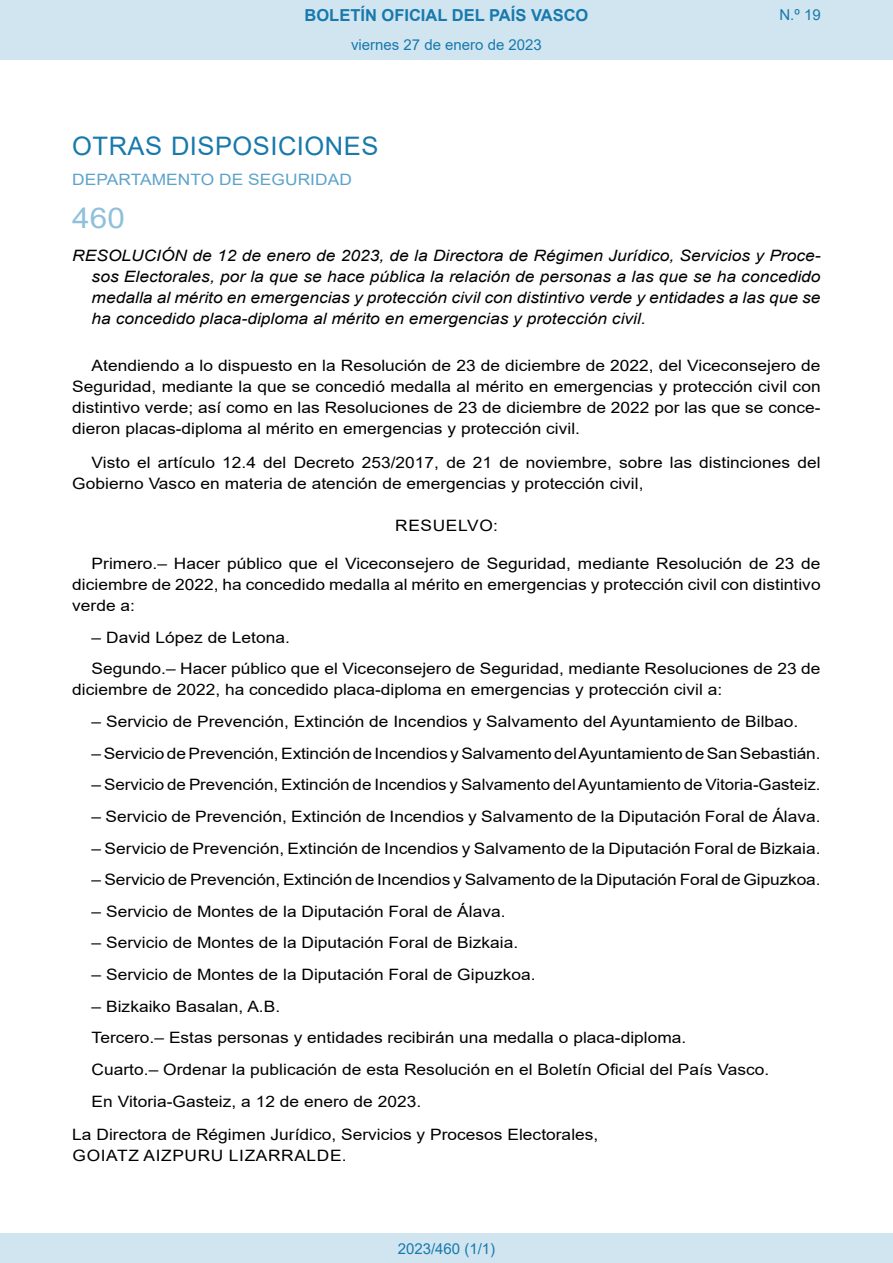
<style>
.page{position:relative;width:893px;height:1263px;background:#fff}
.page>*{position:absolute;margin:0;border:0;box-sizing:border-box;transform-origin:0 0}
.BOPVOrden{font:28.5px "Arial";color:#90c0db;scale:1.11 1}
.BOPVSeccion{font:25.5px "Arial";letter-spacing:.02em;color:#1879ad}
.t1{font:700 16.5px "Arial";color:#1879ad}
.BOPVDetalle{font:15.6px/21px "Arial";color:#000;text-align:justify;scale:1.11 1}
.BOPVTitulo{font:italic 15.6px/21px "Arial";color:#000;text-align:justify;scale:1.11 1}
.BOPVFirmaPuesto{font:15.6px "Arial";color:#000;scale:1.11 1}
.BOPVFirmaLugFec{font:15.6px "Arial";color:#000;scale:1.11 1}
.BOPVFirmaNombre{font:15.6px "Arial";letter-spacing:.035em;color:#000;scale:1.11 1}
.BOPVOrganismo{font:15.6px "Arial";letter-spacing:.005em;color:#5ea4ca;scale:1.11 1}
.BOPVClave{font:15.6px "Arial";letter-spacing:.035em;color:#000;scale:1.11 1}
.Paginacion_Centro{font:15px "Arial";color:#1879ad}
</style>
<div class="page">
<div style="left:0;top:0;width:893px;height:60px;background:#d0e5f0"></div>
<div style="left:0;top:1233px;width:893px;height:30px;background:#d0e5f0"></div>
<p class="t1" style="left:305px;top:3px;width:285px">BOLETÍN OFICIAL DEL PAÍS VASCO</p>
<p class="Paginacion_Centro" style="left:351px;top:35px;width:192px">viernes 27 de enero de 2023</p>
<p class="Paginacion_Centro" style="left:779px;top:5px;width:43px">N.º 19</p>
<p class="BOPVSeccion" style="left:72px;top:128px;width:308px">OTRAS DISPOSICIONES</p>
<p class="BOPVOrganismo" style="left:72px;top:169px;width:253px">DEPARTAMENTO DE SEGURIDAD</p>
<p class="BOPVOrden" style="left:72px;top:198px;width:49px">460</p>
<p class="BOPVTitulo" style="left:92px;top:246px;width:658px;text-indent:-19px">RESOLUCIÓN de 12 de enero de 2023, de la Directora de Régimen Jurídico, Servicios y Proce&shy;sos Electorales, por la que se hace pública la relación de personas a las que se ha concedido medalla al mérito en emergencias y protección civil con distintivo verde y entidades a las que se ha concedido placa-diploma al mérito en emergencias y protección civil.</p>
<p class="BOPVDetalle" style="left:72px;top:355px;width:676px;text-indent:19px">Atendiendo a lo dispuesto en la Resolución de 23 de diciembre de 2022, del Viceconsejero de Seguridad, mediante la que se concedió medalla al mérito en emergencias y protección civil con distintivo verde; así como en las Resoluciones de 23 de diciembre de 2022 por las que se conce&shy;dieron placas-diploma al mérito en emergencias y protección civil.</p>
<p class="BOPVDetalle" style="left:72px;top:452px;width:676px;text-indent:19px">Visto el artículo 12.4 del Decreto 253/2017, de 21 de noviembre, sobre las distinciones del<br>Gobierno Vasco en materia de atención de emergencias y protección civil,</p>
<p class="BOPVClave" style="left:395px;top:515px;width:94px">RESUELVO:</p>
<p class="BOPVDetalle" style="left:72px;top:553px;width:676px;text-indent:19px">Primero.– Hacer público que el Viceconsejero de Seguridad, mediante Resolución de 23 de diciembre de 2022, ha concedido medalla al mérito en emergencias y protección civil con distintivo verde a:</p>
<p class="BOPVDetalle" style="left:92px;top:627px;width:180px">– David López de Letona.</p>
<p class="BOPVDetalle" style="left:72px;top:658px;width:676px;text-indent:19px">Segundo.– Hacer público que el Viceconsejero de Seguridad, mediante Resoluciones de 23 de diciembre de 2022, ha concedido placa-diploma en emergencias y protección civil a:</p>
<p class="BOPVDetalle" style="left:92px;top:711px;width:638px">– Servicio de Prevención, Extinción de Incendios y Salvamento del Ayuntamiento de Bilbao.</p>
<p class="BOPVDetalle" style="left:92px;top:742px;width:658px">– Servicio de Prevención, Extinción de Incendios y Salvamento del Ayuntamiento de San Sebastián.</p>
<p class="BOPVDetalle" style="left:92px;top:774px;width:658px">– Servicio de Prevención, Extinción de Incendios y Salvamento del Ayuntamiento de Vitoria-Gasteiz.</p>
<p class="BOPVDetalle" style="left:92px;top:806px;width:658px">– Servicio de Prevención, Extinción de Incendios y Salvamento de la Diputación Foral de Álava.</p>
<p class="BOPVDetalle" style="left:92px;top:837px;width:658px">– Servicio de Prevención, Extinción de Incendios y Salvamento de la Diputación Foral de Bizkaia.</p>
<p class="BOPVDetalle" style="left:92px;top:869px;width:658px">– Servicio de Prevención, Extinción de Incendios y Salvamento de la Diputación Foral de Gipuzkoa.</p>
<p class="BOPVDetalle" style="left:92px;top:901px;width:374px">– Servicio de Montes de la Diputación Foral de Álava.</p>
<p class="BOPVDetalle" style="left:92px;top:932px;width:386px">– Servicio de Montes de la Diputación Foral de Bizkaia.</p>
<p class="BOPVDetalle" style="left:92px;top:964px;width:401px">– Servicio de Montes de la Diputación Foral de Gipuzkoa.</p>
<p class="BOPVDetalle" style="left:92px;top:995px;width:171px">– Bizkaiko Basalan, A.B.</p>
<p class="BOPVDetalle" style="left:92px;top:1027px;width:537px">Tercero.– Estas personas y entidades recibirán una medalla o placa-diploma.</p>
<p class="BOPVDetalle" style="left:92px;top:1059px;width:612px">Cuarto.– Ordenar la publicación de esta Resolución en el Boletín Oficial del País Vasco.</p>
<p class="BOPVFirmaLugFec" style="left:92px;top:1090px;width:298px">En Vitoria-Gasteiz, a 12 de enero de 2023.</p>
<p class="BOPVFirmaPuesto" style="left:72px;top:1124px;width:475px">La Directora de Régimen Jurídico, Servicios y Procesos Electorales,</p>
<p class="BOPVFirmaNombre" style="left:73px;top:1145px;width:248px">GOIATZ AIZPURU LIZARRALDE.</p>
<p class="Paginacion_Centro" style="left:398px;top:1238px;width:99px">2023/460 (1/1)</p>
</div>
